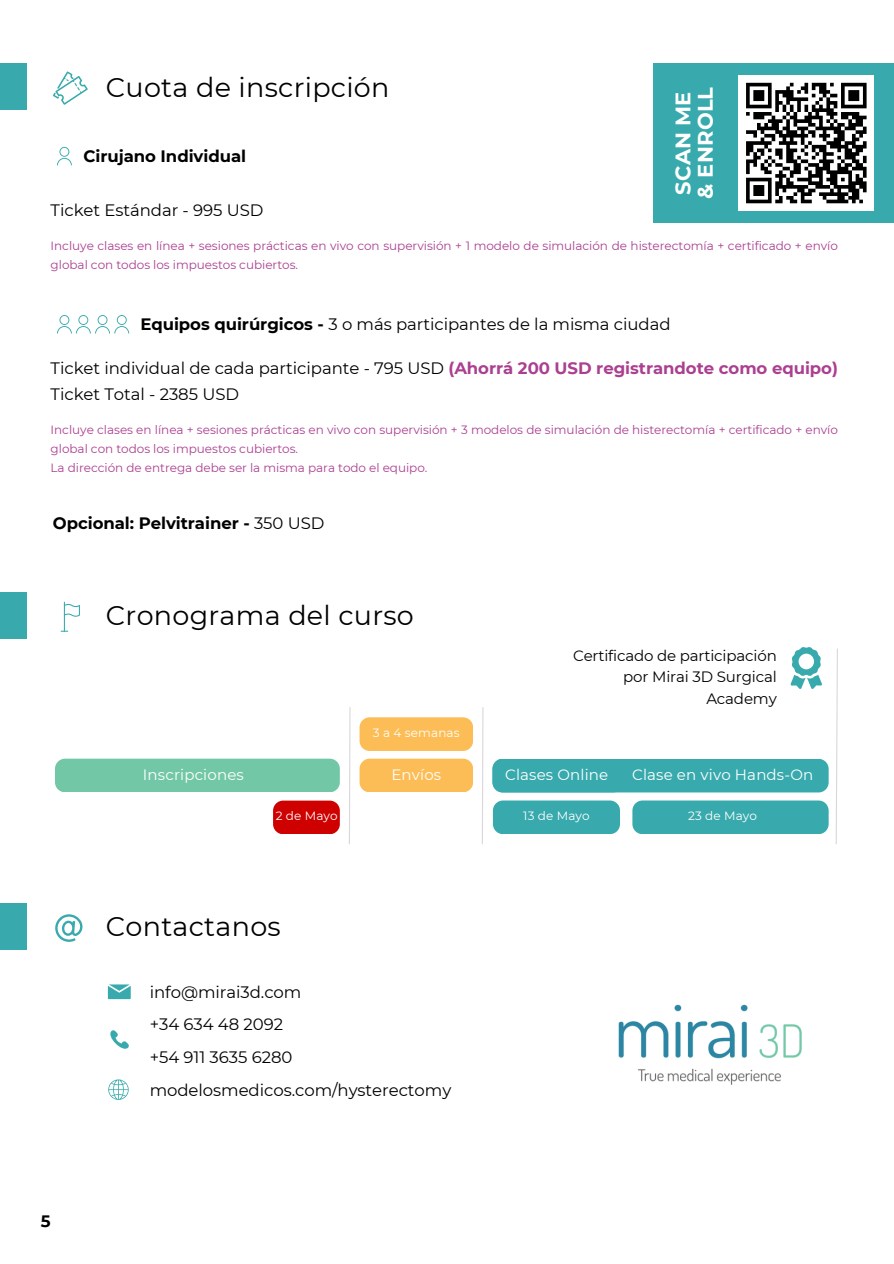
<style>
.page{position:relative;width:894px;height:1264px;background:#fff}
.page>*{position:absolute;margin:0;border:0;box-sizing:border-box;transform-origin:0 0}
.t1{font:27px "Montserrat";letter-spacing:.01em;color:#000}
.t2{font:700 21px/22.5px "Montserrat";letter-spacing:.01em;color:#fff}
.t3{font:16.5px/32.7px "Montserrat";letter-spacing:-.005em;color:#000}
.t4{font:700 16.5px "Montserrat";letter-spacing:-.005em;color:#000}
.t5{font:15px/21.3px "Montserrat";letter-spacing:-.01em;color:#000;text-align:right}
.t6{font:15px "Montserrat";letter-spacing:.01em;color:#fff}
.t7{font:12px/18.8px "Montserrat";letter-spacing:-.005em;color:#ab3f90}
.t8{font:12px "Montserrat";letter-spacing:.01em;color:#fff}
.s1{font-weight:700}
.s2{font-weight:700;color:#ab3f90}
.s3{font-weight:400}
</style>
<div class="page">
<div style="left:0;top:64px;width:27px;height:46px;background:#38aaad"></div>
<svg style="left:53px;top:71px;width:35px;height:34px"></svg>
<div style="left:0;top:903px;width:27px;height:47px;background:#38aaad"></div>
<svg style="left:55px;top:914px;width:28px;height:27px"></svg>
<div style="left:652px;top:64px;width:241px;height:158px;background:#38aaad"></div>
<div style="left:0;top:592px;width:27px;height:47px;background:#38aaad"></div>
<svg style="left:57px;top:147px;width:15px;height:18px"></svg>
<svg style="left:57px;top:315px;width:72px;height:18px"></svg>
<hr style="left:64px;top:601px;width:1px;height:30px;background:#38aaad">
<svg style="left:65px;top:603px;width:15px;height:13px"></svg>
<svg style="left:108px;top:984px;width:22px;height:15px"></svg>
<svg style="left:110px;top:1030px;width:19px;height:19px"></svg>
<svg style="left:108px;top:1079px;width:21px;height:21px"></svg>
<div style="left:632px;top:800px;width:196px;height:34px;background:#38aaad;border-radius:10px"></div>
<div style="left:55px;top:758px;width:285px;height:34px;background:#72c8a6;border-radius:10px"></div>
<div style="left:359px;top:758px;width:114px;height:34px;background:#fdbd56;border-radius:10px"></div>
<div style="left:492px;top:758px;width:336px;height:34px;background:#38aaad;border-radius:10px"></div>
<div style="left:493px;top:800px;width:127px;height:34px;background:#38aaad;border-radius:10px"></div>
<div style="left:359px;top:717px;width:114px;height:34px;background:#fdbd56;border-radius:10px"></div>
<div style="left:273px;top:800px;width:67px;height:34px;background:#ce0000;border-radius:10px"></div>
<svg style="left:349px;top:707px;width:2px;height:137px"></svg>
<svg style="left:482px;top:707px;width:2px;height:137px"></svg>
<svg style="left:790px;top:647px;width:31px;height:42px"></svg>
<svg style="left:835px;top:648px;width:3px;height:196px"></svg>
<div style="left:738px;top:75px;width:135px;height:135px;background:#fff"></div>
<svg style="left:746px;top:82px;width:121px;height:122px"></svg>
<img style="left:618px;top:1004px;width:184px;height:79px">
<p class="t1" style="left:106px;top:70px;width:285px">Cuota de inscripción</p>
<h4 class="t4" style="left:83px;top:146px;width:164px">Cirujano Individual</h4>
<h4 class="t2" style="left:671px;top:199px;width:114px;rotate:-90deg">SCAN ME &amp; ENROLL</h4>
<h2 class="t3" style="left:51px;top:193px;width:214px">Ticket Estándar - 995 USD</h2>
<p class="t7" style="left:51px;top:237px;width:788px">Incluye clases en línea + sesiones prácticas en vivo con supervisión + 1 modelo de simulación de histerectomía + certificado + envío global con todos los impuestos cubiertos.</p>
<p class="t3" style="left:140px;top:307px;width:531px"><span class="s1">Equipos quirúrgicos -</span> 3 o más participantes de la misma ciudad</p>
<p class="t3" style="left:51px;top:354px;width:788px;line-height:26.2px">Ticket individual de cada participante - 795 USD <span class="s2">(Ahorrá 200 USD registrandote como equipo)<br></span>Ticket Total - 2385 USD</p>
<h1 class="t7" style="left:51px;top:421px;width:788px">Incluye clases en línea + sesiones prácticas en vivo con supervisión + 3 modelos de simulación de histerectomía + certificado + envío global con todos los impuestos cubiertos.</h1>
<h4 class="t7" style="left:51px;top:458px;width:378px">La dirección de entrega debe ser la misma para todo el equipo.</h4>
<p class="t4" style="left:53px;top:513px;width:273px">Opcional: Pelvitrainer - <span class="s3">350 USD</span></p>
<p class="t1" style="left:106px;top:599px;width:309px">Cronograma del curso</p>
<h4 class="t8" style="left:373px;top:725px;width:88px">3 a 4 semanas</h4>
<p class="t5" style="left:573px;top:645px;width:205px">Certificado de participación por Mirai 3D Surgical<br>Academy</p>
<p class="t6" style="left:143px;top:765px;width:102px">Inscripciones</p>
<p class="t6" style="left:391px;top:765px;width:51px">Envíos</p>
<h4 class="t6" style="left:505px;top:765px;width:105px">Clases Online</h4>
<h4 class="t6" style="left:632px;top:765px;width:183px">Clase en vivo Hands-On</h4>
<h4 class="t8" style="left:523px;top:808px;width:68px">13 de Mayo</h4>
<p class="t8" style="left:275px;top:808px;width:64px">2 de Mayo</p>
<h4 class="t8" style="left:688px;top:808px;width:70px">23 de Mayo</h4>
<h4 class="t1" style="left:106px;top:910px;width:176px">Contactanos</h4>
<h3 class="t4" style="left:41px;top:1211px;width:11px">5</h3>
<h1 class="t3" style="left:150px;top:975px;width:303px">info@mirai3d.com<br>+34 634 48 2092<br>+54 911 3635 6280 modelosmedicos.com/hysterectomy</h1>
</div>
